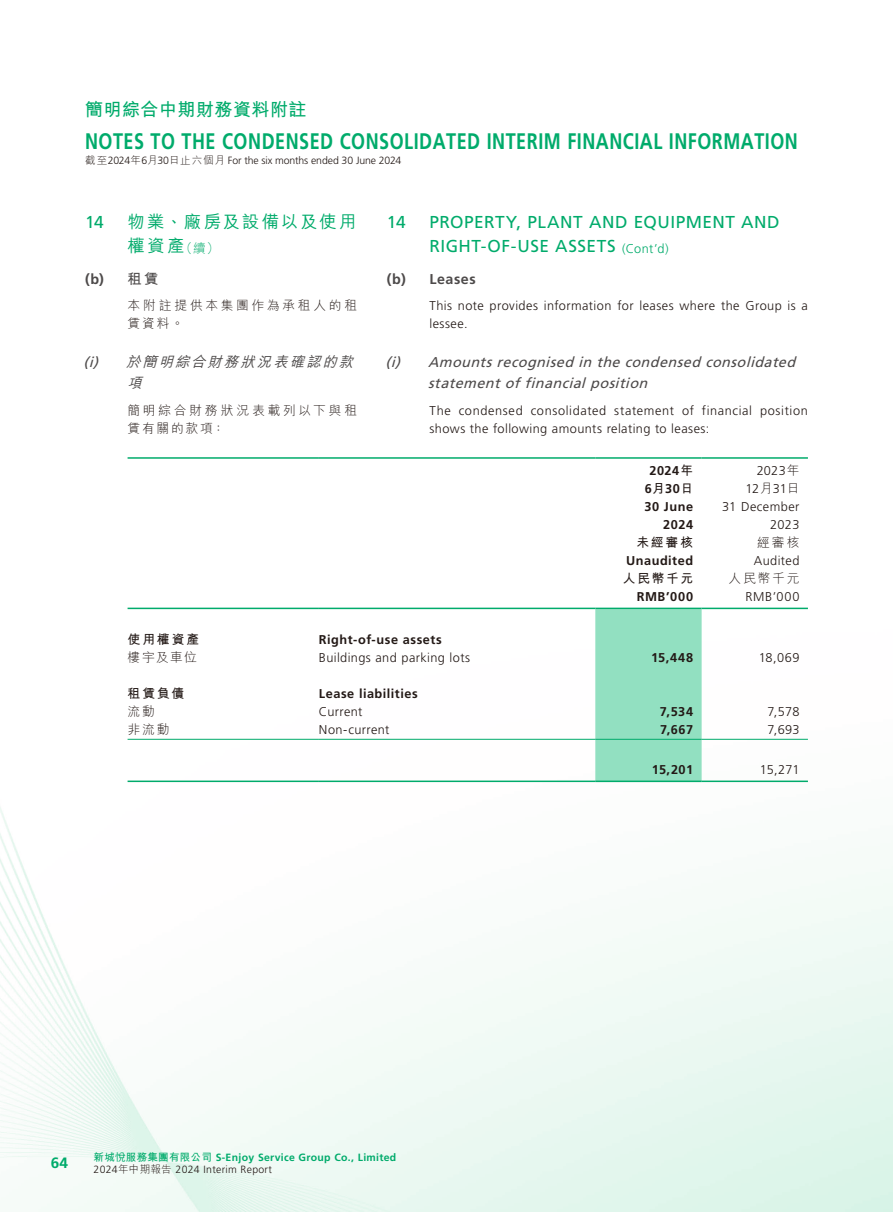
<style>
.page{position:relative;width:893px;height:1212px;background:#fff}
.page>*{position:absolute;margin:0;border:0;box-sizing:border-box;transform-origin:0 0}
.t1{font:700 22.5px "Frutiger LT Std";letter-spacing:.03em;color:#00ab6b;scale:.8 1}
.t2{font:700 18px "M Hei HK";letter-spacing:.03em;color:#00ab6b}
.t3{font:17.25px/24px "Frutiger LT Std";letter-spacing:.03em;color:#00ab6b}
.t4{font:500 17.25px/24px "M Hei HK";letter-spacing:.13em;color:#00ab6b}
.t5{font:700 15px "Frutiger LT Std";color:#00ab6b}
.t6{font:italic 14.25px/21px "Frutiger LT Std";color:#4d4a4a}
.t7{font:italic 500 14.25px/21px "M Hei HK";color:#4d4a4a}
.t8{font:700 14.25px "Frutiger LT Std";letter-spacing:.04em;color:#4d4a4a}
.t9{font:300 12.75px/18px "Frutiger LT Std";letter-spacing:.035em;color:#231916}
.t10{font:700 12.75px/18px "Frutiger LT Std";letter-spacing:.04em;color:#231916;text-align:center}
.t11{font:300 12.75px/18px "M Hei HK";letter-spacing:.2em;color:#231916}
.t12{font:700 12.75px "M Hei HK";letter-spacing:.145em;color:#231916}
.t13{font:700 10.5px/12px "Frutiger LT Std";letter-spacing:.03em;color:#00ab6b}
.t14{font:300 10.5px "Frutiger LT Std";letter-spacing:-.01em;color:#231916}
.s1{font-family:"M Hei HK"}
.s2{font-weight:300;font-size:12.75px}
.s3{font-family:"Frutiger LT Std";font-weight:400}
.s4{font-family:"Source Han Sans HC";font-weight:400}
.s5{font-weight:300;color:#231916}
.s6{font-family:"M Hei HK";font-weight:300;color:#231916}
</style>
<div class="page">
<img style="left:0;top:457px;width:893px;height:755px">
<div style="left:595px;top:609px;width:107px;height:171px;background:#92e0c1"></div>
<hr style="left:128px;top:457px;width:191px;height:2px;background:#00ab6b">
<hr style="left:319px;top:457px;width:276px;height:2px;background:#00ab6b">
<hr style="left:595px;top:457px;width:107px;height:2px;background:#00ab6b">
<hr style="left:702px;top:457px;width:106px;height:2px;background:#00ab6b">
<hr style="left:128px;top:608px;width:191px;height:1px;background:#00ab6b">
<hr style="left:319px;top:608px;width:276px;height:1px;background:#00ab6b">
<hr style="left:595px;top:608px;width:107px;height:1px;background:#00ab6b">
<hr style="left:702px;top:608px;width:106px;height:1px;background:#00ab6b">
<hr style="left:128px;top:739px;width:191px;height:1px;background:#00ab6b">
<hr style="left:319px;top:739px;width:276px;height:1px;background:#00ab6b">
<hr style="left:595px;top:739px;width:107px;height:1px;background:#00ab6b">
<hr style="left:702px;top:739px;width:106px;height:1px;background:#00ab6b">
<hr style="left:128px;top:780px;width:191px;height:2px;background:#00ab6b">
<hr style="left:319px;top:780px;width:276px;height:2px;background:#00ab6b">
<hr style="left:595px;top:780px;width:107px;height:2px;background:#00ab6b">
<hr style="left:702px;top:780px;width:106px;height:2px;background:#00ab6b">
<h2 class="t2" style="left:85px;top:96px;width:223px">簡明綜合中期財務資料附註</h2>
<h1 class="t1" style="left:85px;top:128px;width:893px">NOTES TO THE CONDENSED CONSOLIDATED INTERIM FINANCIAL INFORMATION</h1>
<p class="t14" style="left:85px;top:154px;width:318px"><span class="s1">截至</span>2024<span class="s1">年</span>6<span class="s1">月</span>30<span class="s1">日止六個月</span> For the six months ended 30 June 2024</p>
<h3 class="t3" style="left:85px;top:210px;width:20px">14</h3>
<h3 class="t4" style="left:128px;top:208px;width:230px">物業、廠房及設備以及使用權資產<span class="s2">（續）</span></h3>
<p class="t8" style="left:85px;top:270px;width:75px">(b) <span class="s1">租賃</span></p>
<p class="t11" style="left:128px;top:296px;width:231px">本附註提供本集團作為承租人的租賃資料。</p>
<p class="t7" style="left:128px;top:350px;width:232px;text-indent:-44px"><span class="s3">(i)</span> 於簡明綜合財務狀況表確認的款項</p>
<p class="t11" style="left:128px;top:401px;width:231px">簡明綜合財務狀況表載列以下與租賃有關的款項：</p>
<h3 class="t3" style="left:387px;top:210px;width:20px">14</h3>
<h3 class="t3" style="left:429px;top:210px;width:352px">PROPERTY, PLANT AND EQUIPMENT AND<br>RIGHT-OF-USE ASSETS <span class="s2">(Cont’d)</span></h3>
<p class="t8" style="left:387px;top:270px;width:90px">(b) Leases</p>
<p class="t9" style="left:429px;top:297px;width:380px">This note provides information for leases where the Group is a lessee.</p>
<p class="t6" style="left:428px;top:352px;width:373px;text-indent:-43px">(i) Amountsrecognised in the condensed consolidated statementoffinancialposition</p>
<p class="t9" style="left:429px;top:401px;width:380px">The condensed consolidated statement of financial position shows the following amounts relating to leases:</p>
<p class="t10" style="left:645px;top:462px;width:50px">2024<span class="s1">年<br></span>6<span class="s1">月</span>30<span class="s1">日</span></p>
<p class="t9" style="left:746px;top:462px;width:55px;text-align:right">2023<span class="s1">年<br></span>12<span class="s1">月</span>31<span class="s1">日</span></p>
<p class="t10" style="left:645px;top:498px;width:50px;text-align:right">30 June<br>2024</p>
<p class="t9" style="left:722px;top:498px;width:79px;text-align:right">31 December<br>2023</p>
<p class="t12" style="left:636px;top:533px;width:58px">未經審核</p>
<p class="t11" style="left:757px;top:533px;width:44px">經審核</p>
<p class="t10" style="left:626px;top:552px;width:68px">Unaudited</p>
<p class="t9" style="left:754px;top:552px;width:47px">Audited</p>
<p class="t12" style="left:623px;top:569px;width:72px">人民幣千元</p>
<p class="t11" style="left:729px;top:569px;width:72px">人民幣千元</p>
<p class="t10" style="left:637px;top:588px;width:58px">RMB’000</p>
<p class="t9" style="left:746px;top:588px;width:55px">RMB’000</p>
<p class="t12" style="left:128px;top:629px;width:73px">使用權資產</p>
<p class="t10" style="left:319px;top:630px;width:124px">Right-of-use assets</p>
<p class="t11" style="left:128px;top:648px;width:71px">樓宇及車位</p>
<p class="t9" style="left:319px;top:648px;width:153px">Buildings and parking lots</p>
<p class="t10" style="left:651px;top:648px;width:44px">15,448</p>
<p class="t9" style="left:759px;top:648px;width:42px">18,069</p>
<p class="t12" style="left:128px;top:683px;width:58px">租賃負債</p>
<p class="t10" style="left:319px;top:684px;width:100px">Lease liabilities</p>
<p class="t11" style="left:128px;top:702px;width:29px">流動</p>
<p class="t9" style="left:319px;top:702px;width:45px">Current</p>
<p class="t10" style="left:660px;top:702px;width:35px">7,534</p>
<p class="t9" style="left:768px;top:702px;width:33px">7,578</p>
<p class="t11" style="left:128px;top:720px;width:43px">非流動</p>
<p class="t9" style="left:319px;top:720px;width:72px">Non-current</p>
<p class="t10" style="left:660px;top:720px;width:34px">7,667</p>
<p class="t9" style="left:768px;top:720px;width:33px">7,693</p>
<p class="t10" style="left:652px;top:761px;width:43px">15,201</p>
<p class="t9" style="left:760px;top:761px;width:41px">15,271</p>
<p class="t5" style="left:51px;top:1154px;width:19px">64</p>
<p class="t13" style="left:94px;top:1151px;width:304px"><span class="s1">新城</span><span class="s4">悅</span><span class="s1">服務集團有限公司</span> S-Enjoy Service Group Co., Limited<br><span class="s5">2024</span><span class="s6">年中期報告</span> <span class="s5">2024 Interim Report</span></p>
</div>
